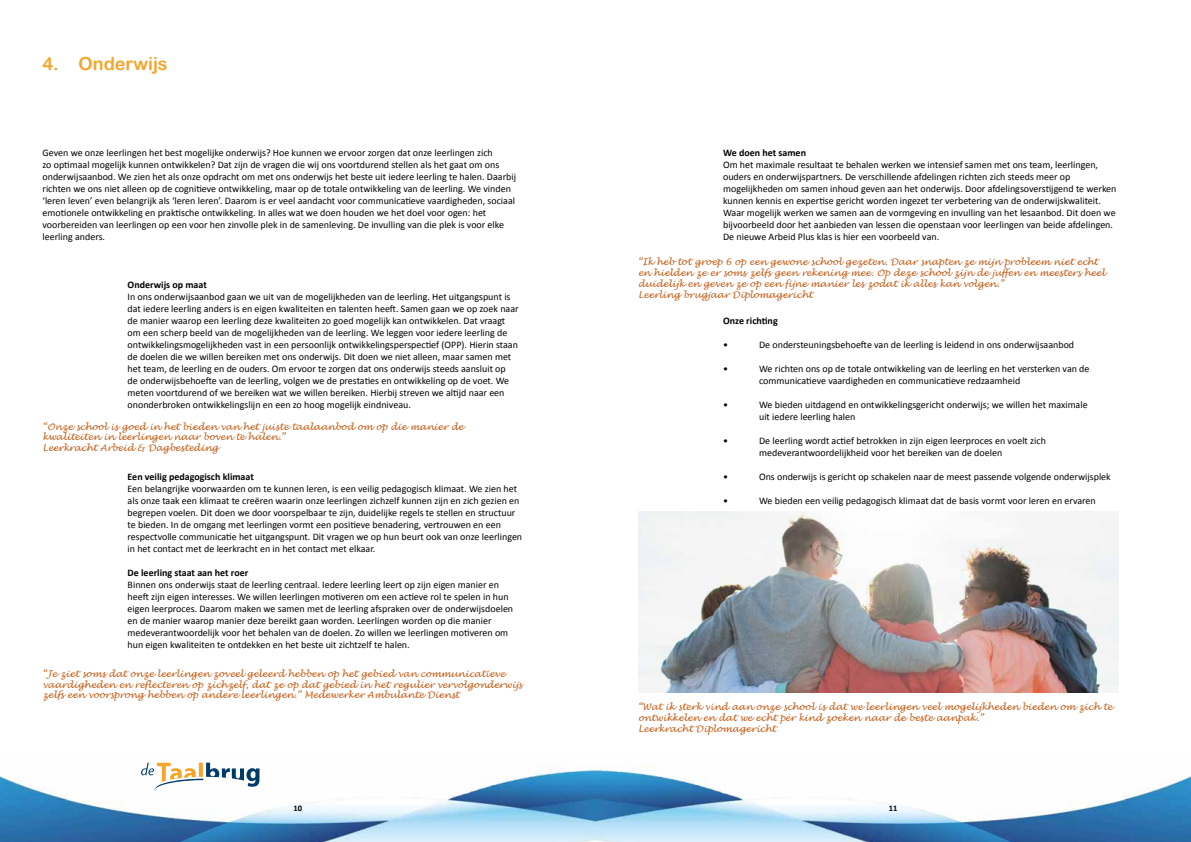
<style>
.page{position:relative;width:1191px;height:842px;background:#fff}
.page>*{position:absolute;margin:0;border:0;box-sizing:border-box;transform-origin:0 0}
.t1{font:18px "Arial Rounded MT Bold";color:#f4a52a}
.t2{font:10px/12px "Calibri";color:#000}
.t3{font:700 10px "Calibri";color:#000}
.t4{font:italic 9px/10.8px "Lucida Handwriting";color:#c45912}
.t5{font:700 8.5px "Calibri";color:#000}
</style>
<div class="page">
<img style="left:0;top:762px;width:1191px;height:80px">
<svg style="left:141px;top:763px;width:118px;height:28px"></svg>
<img style="left:638px;top:511px;width:480px;height:181px">
<h1 class="t1" style="left:43px;top:53px;width:127px">4. Onderwijs</h1>
<p class="t2" style="left:43px;top:147px;width:475px">Geven we onze leerlingen het best mogelijke onderwijs? Hoe kunnen we ervoor zorgen dat onze leerlingen zich<br>zo optimaal mogelijk kunnen ontwikkelen? Dat zijn de vragen die wij ons voortdurend stellen als het gaat om ons onderwijsaanbod. We zien het als onze opdracht om met ons onderwijs het beste uit iedere leerling te halen. Daarbij richten we ons niet alleen op de cognitieve ontwikkeling, maar op de totale ontwikkeling van de leerling. We vinden ‘leren leven’ even belangrijk als ‘leren leren’. Daarom is er veel aandacht voor communicatieve vaardigheden, sociaal emotionele ontwikkeling en praktische ontwikkeling. In alles wat we doen houden we het doel voor ogen: het voorbereiden van leerlingen op een voor hen zinvolle plek in de samenleving. De invulling van die plek is voor elke leerling anders.</p>
<p class="t3" style="left:128px;top:278px;width:81px">Onderwijs op maat</p>
<p class="t2" style="left:128px;top:291px;width:392px">In ons onderwijsaanbod gaan we uit van de mogelijkheden van de leerling. Het uitgangspunt is dat iedere leerling anders is en eigen kwaliteiten en talenten heeft. Samen gaan we op zoek naar de manier waarop een leerling deze kwaliteiten zo goed mogelijk kan ontwikkelen. Dat vraagt om een scherp beeld van de mogelijkheden van de leerling. We leggen voor iedere leerling de ontwikkelingsmogelijkheden vast in een persoonlijk ontwikkelingsperspectief (OPP). Hierin staan de doelen die we willen bereiken met ons onderwijs. Dit doen we niet alleen, maar samen met het team, de leerling en de ouders. Om ervoor te zorgen dat ons onderwijs steeds aansluit op<br>de onderwijsbehoefte van de leerling, volgen we de prestaties en ontwikkeling op de voet. We meten voortdurend of we bereiken wat we willen bereiken. Hierbij streven we altijd naar een ononderbroken ontwikkelingslijn en een zo hoog mogelijk eindniveau.</p>
<p class="t4" style="left:43px;top:421px;width:422px">“Onze school is goed in het bieden van het juiste taalaanbod om op die manier de kwaliteiten in leerlingen naar boven te halen.”<br>Leerkracht Arbeid &amp; Dagbesteding</p>
<p class="t3" style="left:128px;top:470px;width:128px">Een veilig pedagogisch klimaat</p>
<p class="t2" style="left:128px;top:483px;width:396px">Een belangrijke voorwaarden om te kunnen leren, is een veilig pedagogisch klimaat. We zien het als onze taak een klimaat te creëren waarin onze leerlingen zichzelf kunnen zijn en zich gezien en begrepen voelen. Dit doen we door voorspelbaar te zijn, duidelijke regels te stellen en structuur te bieden. In de omgang met leerlingen vormt een positieve benadering, vertrouwen en een respectvolle communicatie het uitgangspunt. Dit vragen we op hun beurt ook van onze leerlingen in het contact met de leerkracht en in het contact met elkaar.</p>
<p class="t3" style="left:128px;top:566px;width:122px">De leerling staat aan het roer</p>
<p class="t2" style="left:128px;top:579px;width:387px">Binnen ons onderwijs staat de leerling centraal. Iedere leerling leert op zijn eigen manier en heeft zijn eigen interesses. We willen leerlingen motiveren om een actieve rol te spelen in hun eigen leerproces. Daarom maken we samen met de leerling afspraken over de onderwijsdoelen en de manier waarop manier deze bereikt gaan worden. Leerlingen worden op die manier medeverantwoordelijk voor het behalen van de doelen. Zo willen we leerlingen motiveren om hun eigen kwaliteiten te ontdekken en het beste uit zichtzelf te halen.</p>
<p class="t4" style="left:43px;top:668px;width:481px">“Je ziet soms dat onze leerlingen zoveel geleerd hebben op het gebied van communicatieve vaardigheden en reflecteren op zichzelf, dat ze op dat gebied in het regulier vervolgonderwijs zelfs een voorsprong hebben op andere leerlingen.” Medewerker Ambulante Dienst</p>
<p class="t3" style="left:723px;top:146px;width:84px">We doen het samen</p>
<p class="t2" style="left:723px;top:159px;width:395px">Om het maximale resultaat te behalen werken we intensief samen met ons team, leerlingen, ouders en onderwijspartners. De verschillende afdelingen richten zich steeds meer op mogelijkheden om samen inhoud geven aan het onderwijs. Door afdelingsoverstijgend te werken kunnen kennis en expertise gericht worden ingezet ter verbetering van de onderwijskwaliteit.<br>Waar mogelijk werken we samen aan de vormgeving en invulling van het lesaanbod. Dit doen we bijvoorbeeld door het aanbieden van lessen die openstaan voor leerlingen van beide afdelingen.<br>De nieuwe Arbeid Plus klas is hier een voorbeeld van.</p>
<p class="t4" style="left:638px;top:257px;width:468px">“Ik heb tot groep 6 op een gewone school gezeten. Daar snapten ze mijn probleem niet echt en hielden ze er soms zelfs geen rekening mee. Op deze school zijn de juffen en meesters heel duidelijk en geven ze op een fijne manier les zodat ik alles kan volgen.”<br>Leerling brugjaar Diplomagericht</p>
<p class="t3" style="left:723px;top:314px;width:56px">Onze richting</p>
<p class="t2" style="left:723px;top:339px;width:6px">•</p>
<p class="t2" style="left:759px;top:339px;width:316px">De ondersteuningsbehoefte van de leerling is leidend in ons onderwijsaanbod</p>
<p class="t2" style="left:723px;top:363px;width:6px">•</p>
<p class="t2" style="left:759px;top:363px;width:332px">We richten ons op de totale ontwikkeling van de leerling en het versterken van de communicatieve vaardigheden en communicatieve redzaamheid</p>
<p class="t2" style="left:723px;top:399px;width:6px">•</p>
<p class="t2" style="left:759px;top:399px;width:330px">We bieden uitdagend en ontwikkelingsgericht onderwijs; we willen het maximale uit iedere leerling halen</p>
<p class="t2" style="left:723px;top:435px;width:6px">•</p>
<p class="t2" style="left:759px;top:435px;width:288px">De leerling wordt actief betrokken in zijn eigen leerproces en voelt zich medeverantwoordelijkheid voor het bereiken van de doelen</p>
<p class="t2" style="left:723px;top:471px;width:6px">•</p>
<p class="t2" style="left:759px;top:471px;width:353px">Ons onderwijs is gericht op schakelen naar de meest passende volgende onderwijsplek</p>
<p class="t2" style="left:723px;top:495px;width:6px">•</p>
<p class="t2" style="left:759px;top:495px;width:338px">We bieden een veilig pedagogisch klimaat dat de basis vormt voor leren en ervaren</p>
<p class="t4" style="left:638px;top:702px;width:476px">“Wat ik sterk vind aan onze school is dat we leerlingen veel mogelijkheden bieden om zich te ontwikkelen en dat we echt pér kind zoeken naar de beste aanpak.”<br>Leerkracht Diplomagericht</p>
<p class="t5" style="left:293px;top:802px;width:10px">10</p>
<p class="t5" style="left:889px;top:802px;width:10px">11</p>
</div>
